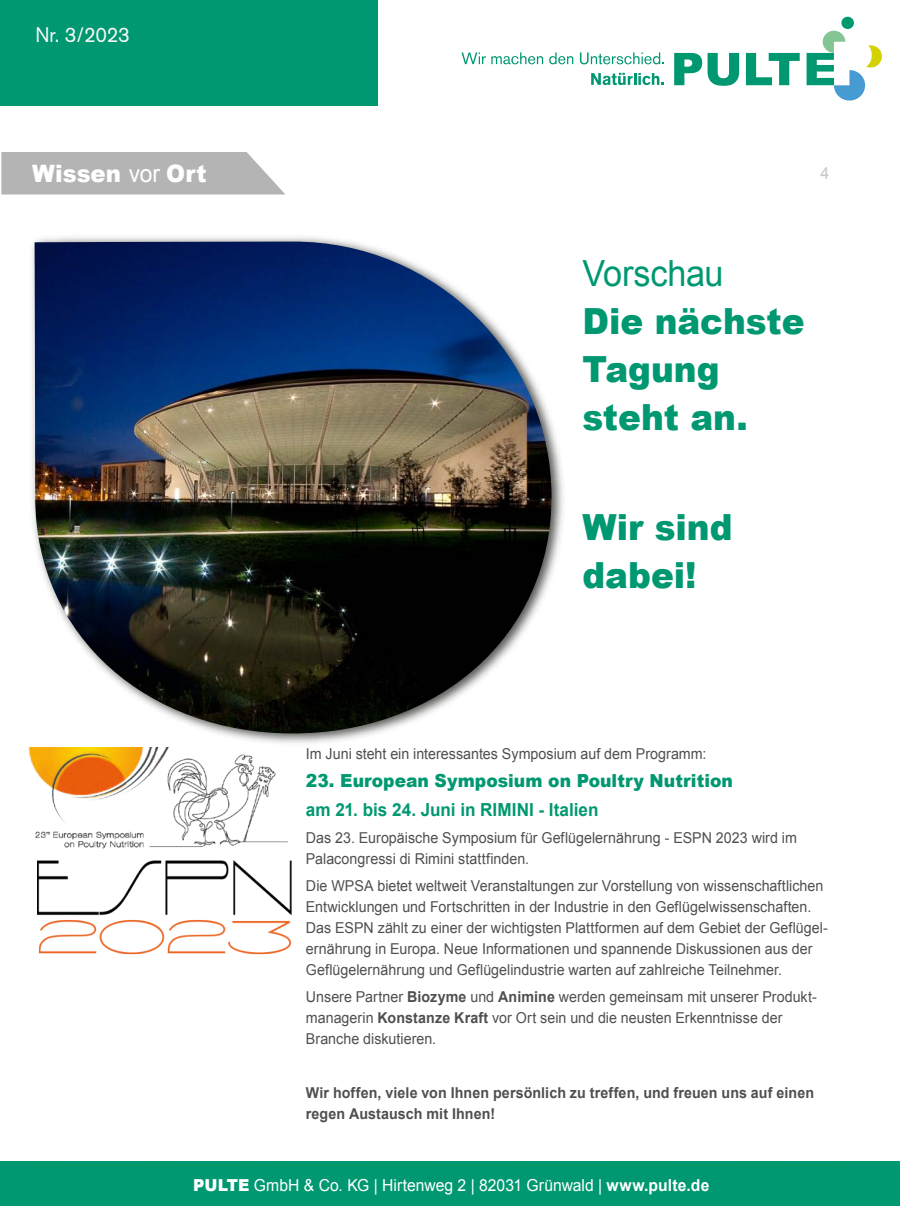
<style>
.page{position:relative;width:900px;height:1206px;background:#fff}
.page>*{position:absolute;margin:0;border:0;box-sizing:border-box;transform-origin:0 0}
.t1{font:900 36px/48px "Arial";color:#009871;scale:.95 1}
.t2{font:36px "Arial";letter-spacing:-.01em;color:#009871;scale:.95 1}
.t3{font:900 24px "Arial";letter-spacing:.005em;color:#fff;scale:.95 1}
.t4{font:21px "Akzidenz Grotesk BE";letter-spacing:-.015em;color:#f7f7f8;scale:.95 1}
.t5{font:900 18px "Arial";letter-spacing:.005em;color:#009871;scale:.95 1}
.t6{font:700 18px "Arial";color:#009871;scale:.95 1}
.t7{font:16.8px "Arial";color:#c8c7c7;scale:.95 1}
.t8{font:16.5px "Arial";color:#fff;scale:.95 1}
.t9{font:15px/21px "Arial";color:#504f4f;scale:.95 1}
.t10{font:700 15px/21px "Arial";letter-spacing:.005em;color:#504f4f;scale:.95 1}
.s1{font-weight:400}
.s2{font-weight:700}
.s3{font-weight:900}
</style>
<div class="page">
<div style="left:0;top:0;width:377px;height:106px;background:#009871"></div>
<div style="left:0;top:1161px;width:899px;height:45px;background:#009871"></div>
<svg style="left:674px;top:53px;width:64px;height:33px"></svg>
<svg style="left:745px;top:53px;width:54px;height:32px"></svg>
<div style="left:841px;top:17px;width:12px;height:12px;background:#009871;border-radius:50%"></div>
<svg style="left:806px;top:31px;width:75px;height:70px"></svg>
<svg style="left:461px;top:52px;width:24px;height:12px"></svg>
<svg style="left:491px;top:52px;width:52px;height:12px"></svg>
<svg style="left:549px;top:52px;width:24px;height:12px"></svg>
<svg style="left:579px;top:52px;width:84px;height:12px"></svg>
<svg style="left:591px;top:73px;width:72px;height:12px"></svg>
<img style="left:32px;top:237px;width:531px;height:506px">
<img style="left:35px;top:241px;width:516px;height:492px">
<svg style="left:1px;top:152px;width:284px;height:42px;background:#b9b9b9"></svg>
<img style="left:28px;top:747px;width:260px;height:101px">
<img style="left:38px;top:861px;width:253px;height:93px">
<svg style="left:34px;top:1164px;width:806px;height:3px"></svg>
<h3 class="t4" style="left:35px;top:22px;width:101px">Nr. 3/2023</h3>
<h2 class="t3" style="left:32px;top:160px;width:185px">Wissen <span class="s1">vor</span> Ort</h2>
<p class="t7" style="left:820px;top:162px;width:11px">4</p>
<h1 class="t2" style="left:582px;top:250px;width:150px">Vorschau</h1>
<h1 class="t1" style="left:582px;top:298px;width:235px">Die nächste<br>Tagung steht an.</h1>
<h1 class="t1" style="left:582px;top:503px;width:160px">Wir sind dabei!</h1>
<p class="t9" style="left:306px;top:743px;width:423px">Im Juni steht ein interessantes Symposium auf dem Programm:</p>
<p class="t5" style="left:306px;top:770px;width:451px">23. European Symposium on Poultry Nutrition</p>
<p class="t6" style="left:306px;top:797px;width:309px">am 21. bis 24. Juni in RIMINI - Italien</p>
<p class="t9" style="left:306px;top:827px;width:518px">Das 23. Europäische Symposium für Geflügelernährung - ESPN 2023 wird im<br>Palacongressi di Rimini stattfinden.</p>
<p class="t9" style="left:306px;top:875px;width:551px">Die WPSA bietet weltweit Veranstaltungen zur Vorstellung von wissenschaftlichen Entwicklungen und Fortschritten in der Industrie in den Geflügelwissenschaften.<br>Das ESPN zählt zu einer der wichtigsten Plattformen auf dem Gebiet der Geflügel&shy;ernährung in Europa. Neue Informationen und spannende Diskussionen aus der Geflügelernährung und Geflügelindustrie warten auf zahlreiche Teilnehmer.</p>
<p class="t9" style="left:306px;top:986px;width:539px">Unsere Partner <span class="s2">Biozyme</span> und <span class="s2">Animine</span> werden gemeinsam mit unserer Produkt&shy;managerin <span class="s2">Konstanze Kraft</span> vor Ort sein und die neusten Erkenntnisse der<br>Branche diskutieren.</p>
<p class="t10" style="left:306px;top:1082px;width:536px">Wir hoffen, viele von Ihnen persönlich zu treffen, und freuen uns auf einen regen Austausch mit Ihnen!</p>
<p class="t8" style="left:193px;top:1174px;width:544px"><span class="s3">PULTE</span> GmbH &amp; Co. KG | Hirtenweg 2 | 82031 Grünwald | <span class="s2">www.pulte.de</span></p>
</div>
